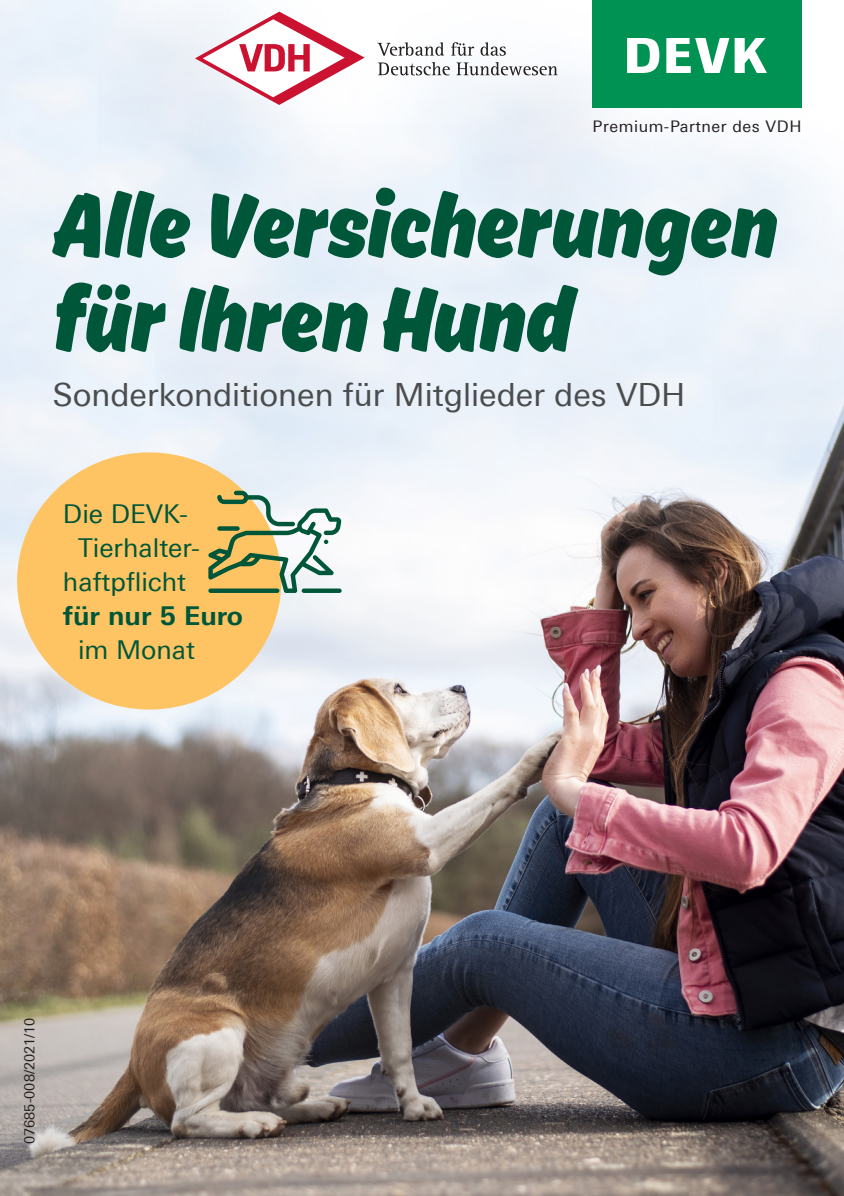
<style>
.page{position:relative;width:844px;height:1196px;background:#fff}
.page>*{position:absolute;margin:0;border:0;box-sizing:border-box;transform-origin:0 0}
.t1{font:700 96px/94px "Ahkio";color:#005639}
.t2{font:32px "Univers Next Pro";color:#4b4c4d}
.t3{font:26px/34px "Univers Next Pro";color:#005639;text-align:center}
.t4{font:700 26px "Univers Next Pro";color:#005639}
.t5{font:16px "Univers Next Pro";letter-spacing:.035em;color:#231f20}
.t6{font:14px "Univers Next Pro";color:#231f20}
</style>
<div class="page">
<img style="left:0;top:0;width:844px;height:1195px">
<div style="left:592px;top:0;width:210px;height:108px;background:#009252"></div>
<svg style="left:627px;top:38px;width:32px;height:35px"></svg>
<svg style="left:666px;top:38px;width:101px;height:35px"></svg>
<svg style="left:195px;top:12px;width:363px;height:93px"></svg>
<div style="left:17px;top:452px;width:264px;height:257px;background:#fec463;border-radius:50%"></div>
<svg style="left:208px;top:490px;width:134px;height:103px"></svg>
<p class="t5" style="left:592px;top:117px;width:210px">Premium-Partner des VDH</p>
<h1 class="t1" style="left:52px;top:177px;width:726px">Alle Versicherungen für Ihren Hund</h1>
<p class="t2" style="left:52px;top:376px;width:634px">Sonderkonditionen für Mitglieder des VDH</p>
<p class="t3" style="left:63px;top:496px;width:138px">Die DEVK-<br>Tierhalter&shy;haftpflicht</p>
<p class="t4" style="left:63px;top:599px;width:182px">für nur 5 Euro</p>
<p class="t3" style="left:78px;top:632px;width:118px">im Monat</p>
<p class="t6" style="left:22px;top:1143px;width:128px;rotate:-90deg">07685-008/2021/10</p>
</div>
